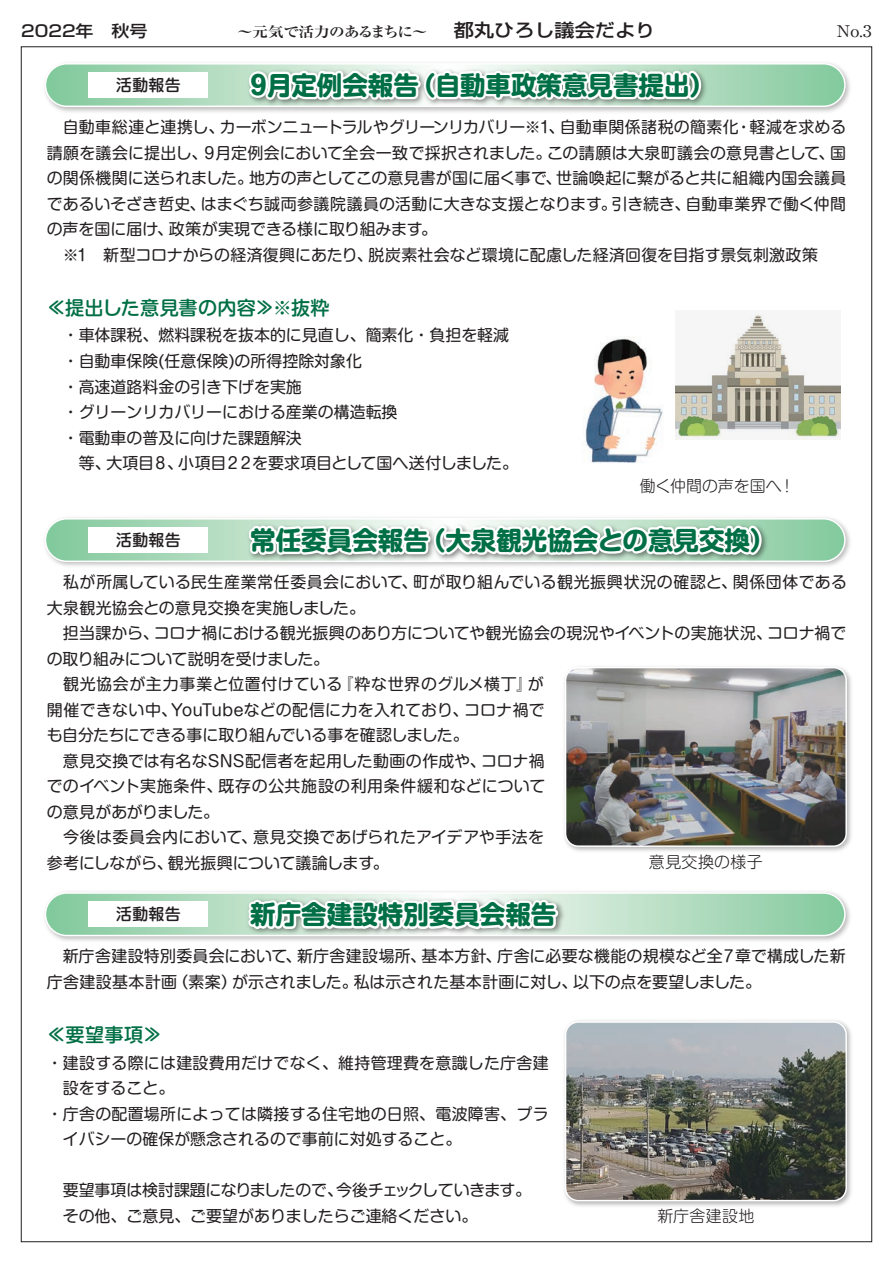
<style>
.page{position:relative;width:893px;height:1263px;background:#fff}
.page>*{position:absolute;margin:0;border:0;box-sizing:border-box;transform-origin:0 0}
.t1{font:700 25.5px "Shin M Go Pro";color:#016f45}
.t2{font:500 19.2px "Shin M Go Pro";letter-spacing:.01em;color:#016f45}
.t3{font:500 18.15px "Shin Go Pr 5";color:#231f20;scale:1.11 1}
.t4{font:500 16.05px "Shin Go Pr 5";color:#231f20;scale:1.11 1}
.t5{font:16.05px "Ryumin Pr 5";color:#231f20;scale:1.11 1}
.t6{font:15.9px/25.5px "Shin M Go Pro";color:#231f20}
.t7{font:300 15.9px "Shin M Go Pro";letter-spacing:.015em;color:#231f20}
.t8{font:500 15.9px "Shin M Go Pro";letter-spacing:.02em;color:#231f20}
.t9{font:700 14.1px "Ryumin Pr 5";letter-spacing:-.045em;color:#231f20;scale:1.11 1}
</style>
<div class="page">
<img style="left:44px;top:63px;width:806px;height:49px">
<svg style="left:45px;top:64px;width:800px;height:42px;background:#9bd3af"></svg>
<div style="left:45px;top:63px;width:801px;height:44px;border:2px solid #fff;border-radius:21px"></div>
<img style="left:243px;top:66px;width:475px;height:46px">
<svg style="left:247px;top:46px;width:457px;height:66px"></svg>
<div style="left:89px;top:72px;width:119px;height:26px;background:#fff"></div>
<img style="left:45px;top:517px;width:805px;height:49px">
<svg style="left:45px;top:519px;width:800px;height:42px;background:#99d2ae"></svg>
<div style="left:45px;top:518px;width:801px;height:44px;border:2px solid #fff;border-radius:21px"></div>
<img style="left:243px;top:520px;width:535px;height:46px">
<svg style="left:247px;top:517px;width:517px;height:49px"></svg>
<div style="left:89px;top:527px;width:119px;height:26px;background:#fff"></div>
<img style="left:44px;top:891px;width:806px;height:50px">
<svg style="left:45px;top:893px;width:800px;height:42px;background:#aad9ba"></svg>
<div style="left:45px;top:892px;width:801px;height:44px;border:2px solid #fff;border-radius:21px"></div>
<img style="left:243px;top:895px;width:325px;height:46px">
<svg style="left:244px;top:891px;width:316px;height:50px"></svg>
<div style="left:89px;top:901px;width:119px;height:26px;background:#fff"></div>
<img style="left:564px;top:667px;width:287px;height:184px">
<img style="left:566px;top:668px;width:280px;height:178px">
<div style="left:565px;top:667px;width:282px;height:180px;border:2px solid #fff;border-radius:13px"></div>
<img style="left:564px;top:1020px;width:287px;height:186px">
<img style="left:566px;top:1022px;width:280px;height:178px">
<div style="left:565px;top:1021px;width:282px;height:180px;border:2px solid #fff;border-radius:13px"></div>
<img style="left:676px;top:313px;width:164px;height:127px">
<img style="left:585px;top:336px;width:78px;height:127px">
<p class="t4" style="left:21px;top:18px;width:115px">2022年　秋号</p>
<p class="t9" style="left:237px;top:21px;width:173px">～元気で活力のあるまちに～</p>
<p class="t3" style="left:454px;top:15px;width:183px">都丸ひろし議会だより</p>
<p class="t5" style="left:837px;top:19px;width:33px">No.3</p>
<h1 class="t1" style="left:246px;top:64px;width:471px">９月定例会報告（自動車政策意見書提出）</h1>
<p class="t6" style="left:47px;top:112px;width:801px">　自動車総連と連携し、カーボンニュートラルやグリーンリカバリー※1、自動車関係諸税の簡素化・軽減を求める請願を議会に提出し、９月定例会において全会一致で採択されました。この請願は大泉町議会の意見書として、国の関係機関に送られました。地方の声としてこの意見書が国に届く事で、世論喚起に繋がると共に組織内国会議員であるいそざき哲史、はまぐち誠両参議院議員の活動に大きな支援となります。引き続き、自動車業界で働く仲間の声を国に届け、政策が実現できる様に取り組みます。<br>　※1　新型コロナからの経済復興にあたり、脱炭素社会など環境に配慮した経済回復を目指す景気刺激政策</p>
<p class="t2" style="left:47px;top:292px;width:284px">≪提出した意見書の内容≫※抜粋</p>
<p class="t6" style="left:63px;top:321px;width:448px">・車体課税、燃料課税を抜本的に見直し、簡素化・負担を軽減</p>
<p class="t6" style="left:63px;top:346px;width:301px">・自動車保険(任意保険)の所得控除対象化</p>
<p class="t6" style="left:63px;top:372px;width:241px">・高速道路料金の引き下げを実施</p>
<p class="t6" style="left:63px;top:397px;width:336px">・グリーンリカバリーにおける産業の構造転換</p>
<p class="t6" style="left:63px;top:423px;width:241px">・電動車の普及に向けた課題解決</p>
<p class="t6" style="left:47px;top:448px;width:473px">　　等、大項目８、小項目２２を要求項目として国へ送付しました。</p>
<p class="t8" style="left:116px;top:72px;width:66px">活動報告</p>
<p class="t7" style="left:640px;top:474px;width:157px">働く仲間の声を国へ！</p>
<h1 class="t1" style="left:250px;top:519px;width:527px">常任委員会報告（大泉観光協会との意見交換）</h1>
<p class="t6" style="left:47px;top:567px;width:802px">　私が所属している民生産業常任委員会において、町が取り組んでいる観光振興状況の確認と、関係団体である大泉観光協会との意見交換を実施しました。<br>　担当課から、コロナ禍における観光振興のあり方についてや観光協会の現況やイベントの実施状況、コロナ禍での取り組みについて説明を受けました。<br>　観光協会が主力事業と位置付けている『粋な世界のグルメ横丁』が<br>開催できない中、YouTubeなどの配信に力を入れており、コロナ禍で<br>も自分たちにできる事に取り組んでいる事を確認しました。<br>　意見交換では有名なSNS配信者を起用した動画の作成や、コロナ禍<br>でのイベント実施条件、既存の公共施設の利用条件緩和などについて<br>の意見があがりました。<br>　今後は委員会内において、意見交換であげられたアイデアや手法を<br>参考にしながら、観光振興について議論します。</p>
<p class="t8" style="left:116px;top:527px;width:66px">活動報告</p>
<p class="t7" style="left:649px;top:849px;width:116px">意見交換の様子</p>
<h1 class="t1" style="left:250px;top:894px;width:308px">新庁舎建設特別委員会報告</h1>
<p class="t6" style="left:47px;top:942px;width:800px">　新庁舎建設特別委員会において、新庁舎建設場所、基本方針、庁舎に必要な機能の規模など全７章で構成した新庁舎建設基本計画（素案）が示されました。私は示された基本計画に対し、以下の点を要望しました。</p>
<p class="t2" style="left:47px;top:1019px;width:117px">≪要望事項≫</p>
<p class="t6" style="left:47px;top:1048px;width:503px">・建設する際には建設費用だけでなく、維持管理費を意識した庁舎建</p>
<p class="t6" style="left:63px;top:1073px;width:113px">設をすること。</p>
<p class="t6" style="left:47px;top:1099px;width:503px">・庁舎の配置場所によっては隣接する住宅地の日照、電波障害、プラ</p>
<p class="t6" style="left:63px;top:1124px;width:400px">イバシーの確保が懸念されるので事前に対処すること。</p>
<p class="t6" style="left:47px;top:1175px;width:486px">　要望事項は検討課題になりましたので、今後チェックしていきます。　その他、ご意見、ご要望がありましたらご連絡ください。</p>
<p class="t8" style="left:116px;top:901px;width:66px">活動報告</p>
<p class="t7" style="left:657px;top:1203px;width:99px">新庁舎建設地</p>
</div>
